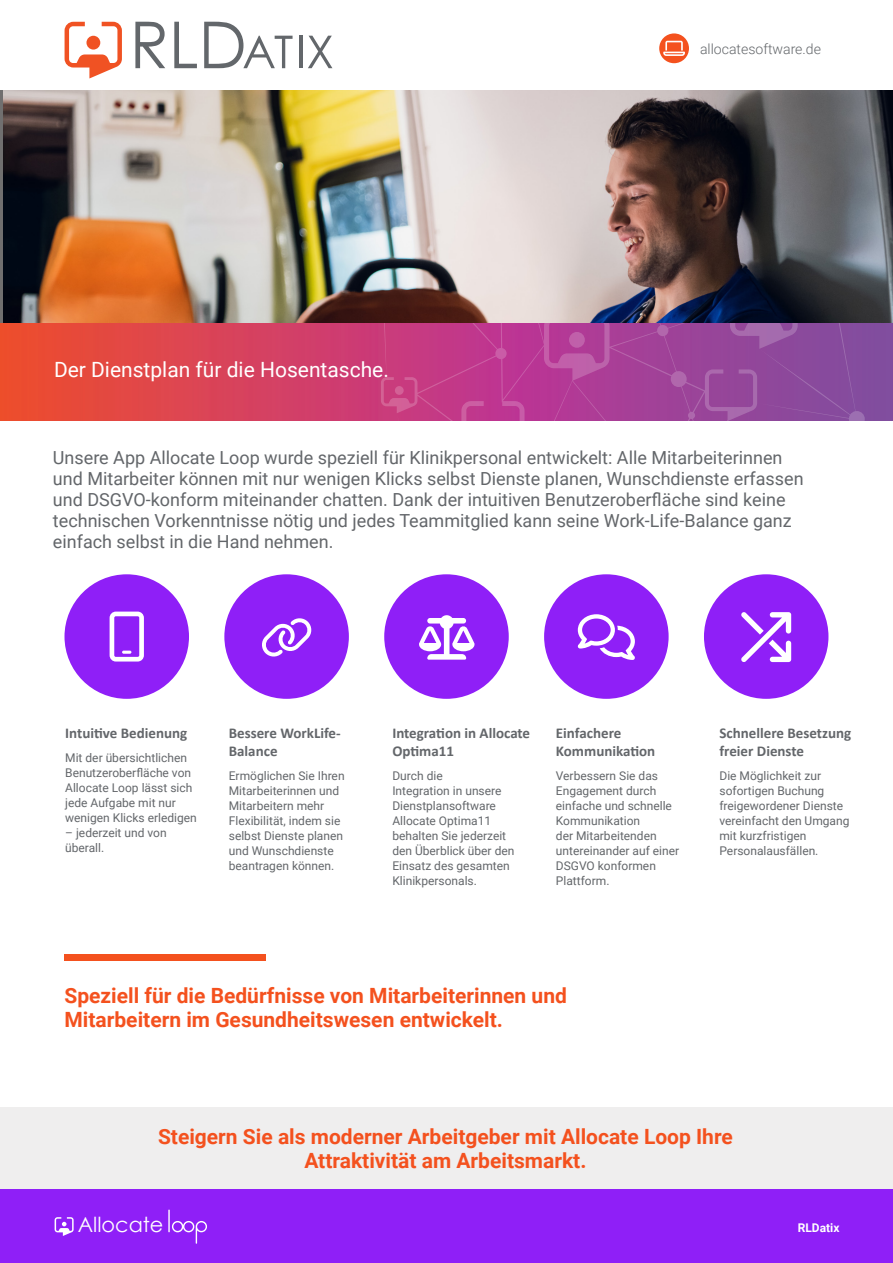
<style>
.page{position:relative;width:893px;height:1263px;background:#fff}
.page>*{position:absolute;margin:0;border:0;box-sizing:border-box;transform-origin:0 0}
.Key_feature{font:700 21px/24px "Roboto";color:#f4511e}
.Key_feature_footer{font:700 21px/24px "Roboto";color:#f4511e;text-align:center}
.Tagline{font:21px "Roboto";color:#fff}
.t1{font:20.85px "Century Gothic";color:#fff}
.Intro_text{font:18px/21px "Roboto";color:#63666a}
.t2{font:700 15px/18px "Calibri";color:#63666a}
.t3{font:300 14.1px "Roboto";color:#63666a}
.Benefits{font:12px/15px "Roboto";color:#63666a}
.t4{font:700 12px "Roboto";color:#fff}
</style>
<div class="page">
<div style="left:0;top:1189px;width:893px;height:74px;background:#8f1ff7"></div>
<img style="left:3px;top:90px;width:890px;height:233px">
<svg style="left:659px;top:33px;width:30px;height:30px"></svg>
<svg style="left:663px;top:41px;width:22px;height:15px"></svg>
<svg style="left:65px;top:22px;width:57px;height:56px"></svg>
<div style="left:86px;top:36px;width:14px;height:14px;background:#f05223;border-radius:50%"></div>
<svg style="left:135px;top:22px;width:30px;height:46px"></svg>
<svg style="left:174px;top:22px;width:23px;height:46px"></svg>
<svg style="left:204px;top:22px;width:89px;height:46px"></svg>
<hr style="left:299px;top:36px;width:3px;height:32px;background:#63676b">
<svg style="left:308px;top:36px;width:24px;height:32px"></svg>
<img style="left:0;top:323px;width:893px;height:98px">
<svg style="left:377px;top:323px;width:488px;height:98px;background:#a94395"></svg>
<svg style="left:55px;top:1217px;width:19px;height:19px"></svg>
<hr style="left:168px;top:1209px;width:2px;height:23px;background:#fff">
<svg style="left:172px;top:1221px;width:35px;height:23px"></svg>
<div style="left:64px;top:574px;width:125px;height:125px;background:#8f1ff7;border-radius:50%"></div>
<div style="left:224px;top:574px;width:125px;height:125px;background:#8f1ff7;border-radius:50%"></div>
<div style="left:384px;top:574px;width:125px;height:125px;background:#8f1ff7;border-radius:50%"></div>
<div style="left:544px;top:574px;width:125px;height:125px;background:#8f1ff7;border-radius:50%"></div>
<div style="left:704px;top:574px;width:124px;height:125px;background:#8f1ff7;border-radius:50%"></div>
<div style="left:0;top:1107px;width:893px;height:81px;background:#efeeee"></div>
<div style="left:64px;top:955px;width:202px;height:6px;background:#f4511e"></div>
<svg style="left:110px;top:612px;width:34px;height:49px"></svg>
<svg style="left:262px;top:618px;width:49px;height:39px"></svg>
<svg style="left:419px;top:615px;width:56px;height:45px"></svg>
<svg style="left:578px;top:614px;width:57px;height:46px"></svg>
<svg style="left:741px;top:612px;width:50px;height:50px"></svg>
<p class="Tagline" style="left:54px;top:355px;width:336px">Der Dienstplan für die Hosentasche.</p>
<p class="t3" style="left:700px;top:39px;width:123px">allocatesoftware.de</p>
<p class="Intro_text" style="left:53px;top:446px;width:752px">Unsere App Allocate Loop wurde speziell für Klinikpersonal entwickelt: Alle Mitarbeiterinnen und Mitarbeiter können mit nur wenigen Klicks selbst Dienste planen, Wunschdienste erfassen und DSGVO-konform miteinander chatten. Dank der intuitiven Benutzeroberfläche sind keine technischen Vorkenntnisse nötig und jedes Teammitglied kann seine Work-Life-Balance ganz einfach selbst in die Hand nehmen.</p>
<p class="t2" style="left:65px;top:724px;width:124px">Intuitive Bedienung</p>
<p class="Benefits" style="left:65px;top:750px;width:133px">Mit der übersichtlichen<br>Benutzeroberfläche von<br>Allocate Loop lässt sich jede Aufgabe mit nur wenigen Klicks erledigen</p>
<p class="Benefits" style="left:65px;top:825px;width:103px">– jederzeit und von überall.</p>
<p class="t2" style="left:229px;top:724px;width:113px">Bessere WorkLife-<br>Balance</p>
<p class="Benefits" style="left:229px;top:768px;width:117px">Ermöglichen Sie Ihren<br>Mitarbeiterinnen und<br>Mitarbeitern mehr<br>Flexibilität, indem sie selbst Dienste planen und Wunschdienste beantragen können.</p>
<p class="t2" style="left:392px;top:724px;width:139px">Integration in Allocate<br>Optima11</p>
<p class="Benefits" style="left:392px;top:768px;width:124px">Durch die<br>Integration in unsere<br>Dienstplansoftware<br>Allocate Optima11 behalten Sie jederzeit den Überblick über den<br>Einsatz des gesamten<br>Klinikpersonals.</p>
<p class="t2" style="left:556px;top:724px;width:101px">Einfachere<br>Kommunikation</p>
<p class="Benefits" style="left:556px;top:768px;width:125px">Verbessern Sie das<br>Engagement durch einfache und schnelle<br>Kommunikation<br>der Mitarbeitenden untereinander auf einer<br>DSGVO konformen<br>Plattform.</p>
<p class="Key_feature" style="left:64px;top:983px;width:504px">Speziell für die Bedürfnisse von Mitarbeiterinnen und<br>Mitarbeitern im Gesundheitswesen entwickelt.</p>
<p class="t2" style="left:719px;top:724px;width:133px">Schnellere Besetzung freier Dienste</p>
<p class="Benefits" style="left:719px;top:768px;width:132px">Die Möglichkeit zur sofortigen Buchung freigewordener Dienste vereinfacht den Umgang mit kurzfristigen<br>Personalausfällen.</p>
<p class="Key_feature_footer" style="left:158px;top:1123px;width:576px">Steigern Sie als moderner Arbeitgeber mit Allocate Loop Ihre<br>Attraktivität am Arbeitsmarkt.</p>
<h2 class="t1" style="left:78px;top:1210px;width:87px">Allocate</h2>
<p class="t4" style="left:798px;top:1219px;width:43px">RLDatix</p>
</div>
